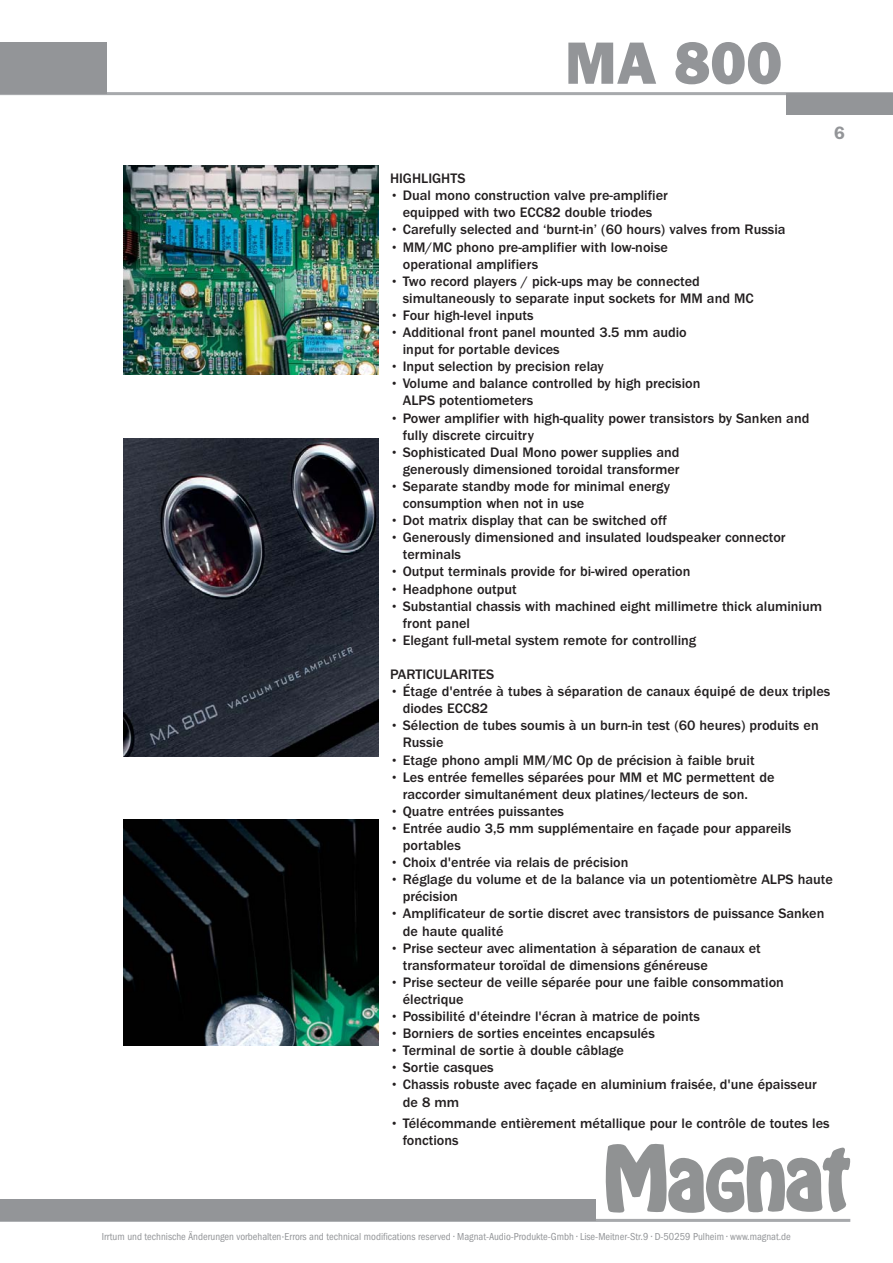
<style>
.page{position:relative;width:893px;height:1263px;background:#fff}
.page>*{position:absolute;margin:0;border:0;box-sizing:border-box;transform-origin:0 0}
.t1{font:60px "ITC Franklin Gothic Std Hvy";color:#939598}
.t2{font:600 18px "ITC Franklin Gothic Std";color:#939598}
.t3{font:500 14.25px/17.1px "ITC Franklin Gothic Std";color:#231f20}
.t4{font:condensed 10.5px "ITC Franklin Gothic Std";color:#939598}
.s1{font-stretch:normal}
</style>
<div class="page">
<hr style="left:0;top:92px;width:892px;height:3px;background:#a7a9ac">
<svg style="left:605px;top:1143px;width:245px;height:70px"></svg>
<div style="left:0;top:43px;width:106px;height:51px;background:#939598"></div>
<div style="left:786px;top:94px;width:106px;height:21px;background:#939598"></div>
<hr style="left:0;top:1219px;width:850px;height:3px;background:#a7a9ac">
<div style="left:0;top:1199px;width:595px;height:21px;background:#939598"></div>
<img style="left:123px;top:820px;width:255px;height:225px">
<img style="left:123px;top:166px;width:255px;height:208px">
<img style="left:123px;top:438px;width:255px;height:319px">
<h1 class="t1" style="left:565px;top:28px;width:219px">MA 800</h1>
<p class="t2" style="left:834px;top:127px;width:12px">6</p>
<p class="t3" style="left:390px;top:171px;width:77px">HIGHLIGHTS</p>
<p class="t3" style="left:390px;top:188px;width:279px;text-align:center">• Dual mono construction valve pre-amplifier equipped with two ECC82 double triodes</p>
<p class="t3" style="left:390px;top:222px;width:397px">• Carefully selected and ‘burnt-in’ (60 hours) valves from Russia</p>
<p class="t3" style="left:403px;top:240px;width:267px;text-indent:-13px">• MM/MC phono pre-amplifier with low-noise operational amplifiers</p>
<p class="t3" style="left:403px;top:274px;width:352px;text-indent:-13px">• Two record players / pick-ups may be connected simultaneously to separate input sockets for MM and MC</p>
<p class="t3" style="left:390px;top:308px;width:145px">• Four high-level inputs</p>
<p class="t3" style="left:403px;top:325px;width:285px;text-indent:-13px">• Additional front panel mounted 3.5 mm audio input for portable devices</p>
<p class="t3" style="left:390px;top:359px;width:215px">• Input selection by precision relay</p>
<p class="t3" style="left:403px;top:376px;width:299px;text-indent:-13px">• Volume and balance controlled by high precision<br>ALPS potentiometers</p>
<p class="t3" style="left:403px;top:411px;width:408px;text-indent:-13px">• Power amplifier with high-quality power transistors by Sanken and fully discrete circuitry</p>
<p class="t3" style="left:390px;top:445px;width:291px;text-align:right">• Sophisticated Dual Mono power supplies and generously dimensioned toroidal transformer</p>
<p class="t3" style="left:403px;top:479px;width:269px;text-indent:-13px">• Separate standby mode for minimal energy consumption when not in use</p>
<p class="t3" style="left:390px;top:513px;width:279px">• Dot matrix display that can be switched off</p>
<p class="t3" style="left:403px;top:530px;width:384px;text-indent:-13px">• Generously dimensioned and insulated loudspeaker connector terminals</p>
<p class="t3" style="left:390px;top:564px;width:302px">• Output terminals provide for bi-wired operation</p>
<p class="t3" style="left:390px;top:582px;width:128px">• Headphone output</p>
<p class="t3" style="left:403px;top:599px;width:421px;text-indent:-13px">• Substantial chassis with machined eight millimetre thick aluminium front panel</p>
<p class="t3" style="left:390px;top:633px;width:308px">• Elegant full-metal system remote for controlling</p>
<p class="t3" style="left:390px;top:667px;width:106px">PARTICULARITES</p>
<p class="t3" style="left:403px;top:684px;width:429px;text-indent:-13px">• Étage d'entrée à tubes à séparation de canaux équipé de deux triples diodes ECC82</p>
<p class="t3" style="left:403px;top:718px;width:417px;text-indent:-13px">• Sélection de tubes soumis à un burn-in test (60 heures) produits en<br>Russie</p>
<p class="t3" style="left:390px;top:753px;width:366px">• Etage phono ampli MM/MC Op de précision à faible bruit</p>
<p class="t3" style="left:403px;top:770px;width:373px;text-indent:-13px">• Les entrée femelles séparées pour MM et MC permettent de raccorder simultanément deux platines/lecteurs de son.</p>
<p class="t3" style="left:390px;top:804px;width:175px">• Quatre entrées puissantes</p>
<p class="t3" style="left:403px;top:821px;width:390px;text-indent:-13px">• Entrée audio 3,5 mm supplémentaire en façade pour appareils portables</p>
<p class="t3" style="left:390px;top:855px;width:240px">• Choix d'entrée via relais de précision</p>
<p class="t3" style="left:403px;top:872px;width:432px;text-indent:-13px">• Réglage du volume et de la balance via un potentiomètre ALPS haute précision</p>
<p class="t3" style="left:403px;top:906px;width:423px;text-indent:-13px">• Amplificateur de sortie discret avec transistors de puissance Sanken de haute qualité</p>
<p class="t3" style="left:403px;top:941px;width:360px;text-indent:-13px">• Prise secteur avec alimentation à séparation de canaux et transformateur toroïdal de dimensions généreuse</p>
<p class="t3" style="left:403px;top:975px;width:383px;text-indent:-13px">• Prise secteur de veille séparée pour une faible consommation électrique</p>
<p class="t3" style="left:390px;top:1009px;width:311px">• Possibilité d'éteindre l'écran à matrice de points</p>
<p class="t3" style="left:390px;top:1026px;width:266px">• Borniers de sorties enceintes encapsulés</p>
<p class="t3" style="left:390px;top:1043px;width:235px">• Terminal de sortie à double câblage</p>
<p class="t3" style="left:390px;top:1060px;width:105px">• Sortie casques</p>
<p class="t3" style="left:403px;top:1077px;width:416px;text-indent:-13px">• Chassis robuste avec façade en aluminium fraisée, d'une épaisseur de 8 mm</p>
<p class="t3" style="left:403px;top:1116px;width:428px;text-indent:-13px">• Télécommande entièrement métallique pour le contrôle de toutes les fonctions</p>
<p class="t4" style="left:102px;top:1233px;width:690px">Irrtum und technische Änderungen vorbehalten<span class="s1">·</span>Errors and technical modifications reserved • Magnat-Audio-Produkte-Gmbh • Lise-Meitner-Str.9 • D-50259 Pulheim • www.magnat.de</p>
</div>
